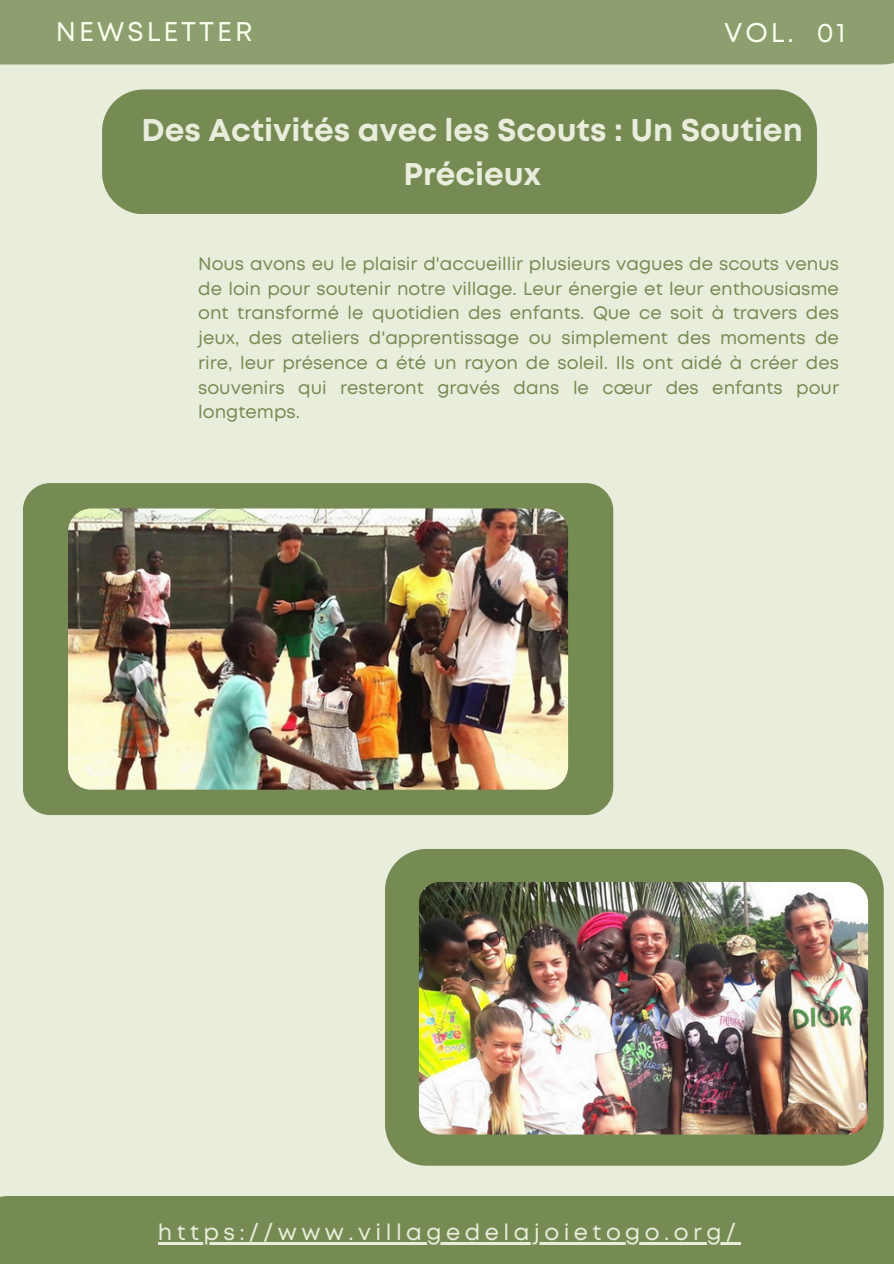
<style>
.page{position:relative;width:894px;height:1264px;background:#fff}
.page>*{position:absolute;margin:0;border:0;box-sizing:border-box;transform-origin:0 0}
.t1{font:700 31.35px/43.7px "Mont";color:#e9eddb;text-align:center}
.t2{font:27px "Mont";letter-spacing:.11em;color:#fbffed}
.t3{font:22.5px "Mont";letter-spacing:.2em;color:#e9eddb}
.t4{font:18px/24.8px "Mont";color:#768b54;text-align:justify}
</style>
<div class="page">
<div style="left:0;top:0;width:893px;height:1263px;background:#e9eddb"></div>
<div style="left:102px;top:89px;width:714px;height:125px;background:#768b54"></div>
<div style="left:0;top:1195px;width:893px;height:68px;background:#768b54"></div>
<div style="left:0;top:0;width:893px;height:64px;background:#8d9e6f"></div>
<div style="left:23px;top:483px;width:590px;height:332px;background:#768b54;border-radius:27px"></div>
<div style="left:385px;top:849px;width:498px;height:316px;background:#768b54"></div>
<img style="left:419px;top:882px;width:448px;height:252px;border-radius:21px">
<img style="left:68px;top:508px;width:500px;height:281px;border-radius:23px">
<hr style="left:158px;top:1241px;width:582px;height:3px;background:#e9eddb">
<h2 class="t2" style="left:56px;top:22px;width:198px">NEWSLETTER</h2>
<p class="t2" style="left:723px;top:23px;width:123px">VOL. 01</p>
<h1 class="t1" style="left:141px;top:111px;width:662px">Des Activités avec les Scouts : Un Soutien<br>Précieux</h1>
<p class="t4" style="left:198px;top:252px;width:642px">Nous avons eu le plaisir d'accueillir plusieurs vagues de scouts venus de loin pour soutenir notre village. Leur énergie et leur enthousiasme ont transformé le quotidien des enfants. Que ce soit à travers des jeux, des ateliers d'apprentissage ou simplement des moments de rire, leur présence a été un rayon de soleil. Ils ont aidé à créer des souvenirs qui resteront gravés dans le cœur des enfants pour longtemps.</p>
<p class="t3" style="left:158px;top:1223px;width:579px">https://www.villagedelajoietogo.org/</p>
</div>
